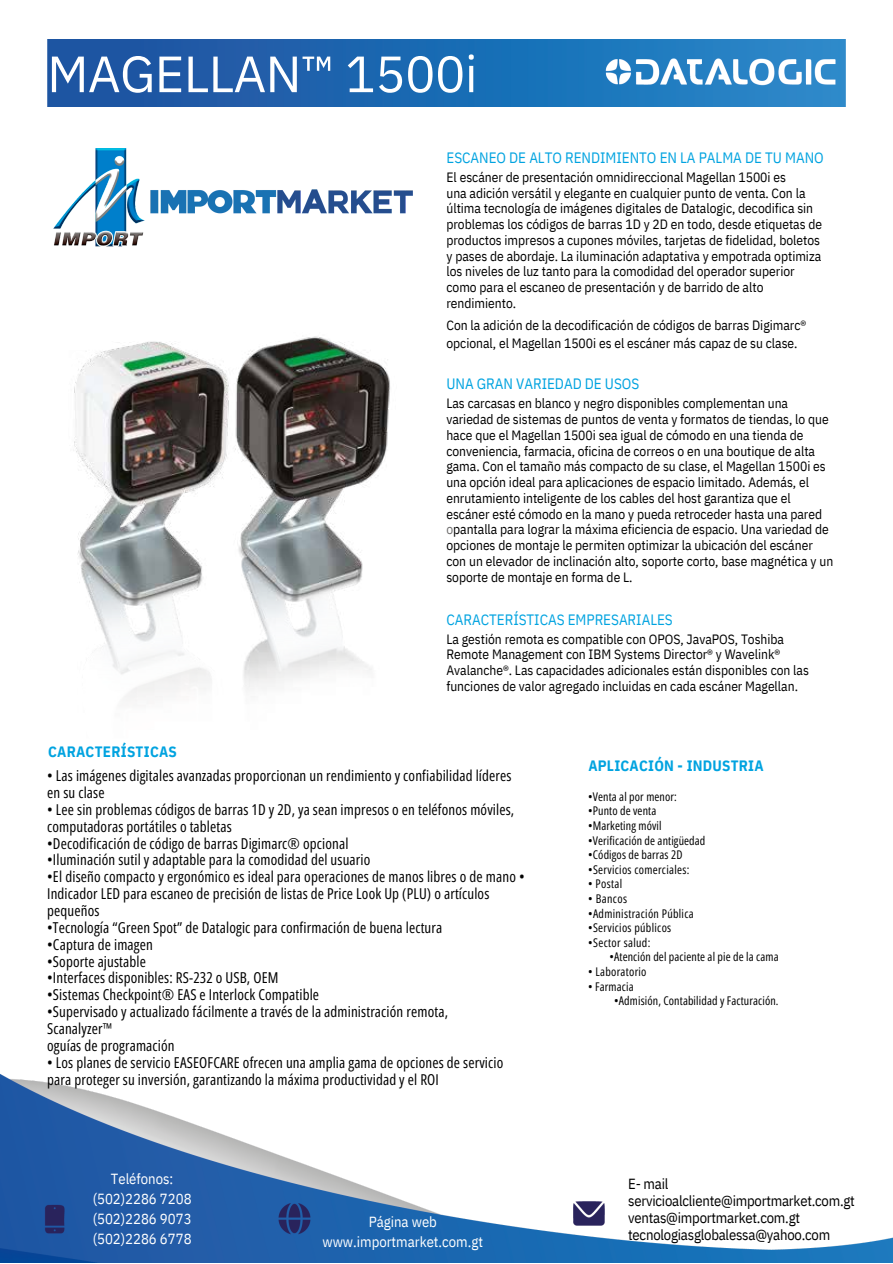
<style>
.page{position:relative;width:893px;height:1264px;background:#fff}
.page>*{position:absolute;margin:0;border:0;box-sizing:border-box;transform-origin:0 0}
.t1{font:51px "IBM Plex Sans";letter-spacing:-.015em;color:#fff}
.t2{font:15px/16.8px "Open Sans Condensed";letter-spacing:.01em;color:#000}
.t3{font:15px "IBM Plex Sans Cond";color:#00a3e0}
.t4{font:700 15px "IBM Plex Sans Cond";letter-spacing:.015em;color:#00a3e0}
.t5{font:14.7px "IBM Plex Sans Cond";letter-spacing:-.015em;color:#000}
.t6{font:14.7px "IBM Plex Sans Cond";color:#fff}
.t7{font:13.5px/15.8px "IBM Plex Sans Cond";color:#000}
.t8{font:12px "Open Sans Condensed";letter-spacing:.01em;color:#000}
.t9{font:12px "Open Sans Condensed";letter-spacing:.03em;color:#000}
.s1{color:#706f6f}
</style>
<div class="page">
<img style="left:74px;top:336px;width:316px;height:365px">
<img style="left:47px;top:39px;width:798px;height:68px">
<img style="left:0;top:1074px;width:892px;height:188px">
<img style="left:53px;top:149px;width:359px;height:98px">
<p class="t1" style="left:47px;top:40px;width:432px">MAGELLAN™ 1500i</p>
<p class="t3" style="left:446px;top:148px;width:379px">ESCANEO DE ALTO RENDIMIENTO EN LA PALMA DE TU MANO</p>
<p class="t7" style="left:446px;top:169px;width:341px">El escáner de presentación omnidireccional Magellan 1500i es</p>
<p class="t7" style="left:446px;top:185px;width:377px">una adición versátil y elegante en cualquier punto de venta. Con la última tecnología de imágenes digitales de Datalogic, decodifica sin problemas los códigos de barras 1D y 2D en todo, desde etiquetas de productos impresos a cupones móviles, tarjetas de fidelidad, boletos y pases de abordaje. La iluminación adaptativa y empotrada optimiza los niveles de luz tanto para la comodidad del operador superior como para el escaneo de presentación y de barrido de alto rendimiento.</p>
<p class="t7" style="left:446px;top:317px;width:361px">Con la adición de la decodificación de códigos de barras Digimarc®</p>
<p class="t7" style="left:446px;top:335px;width:352px">opcional, el Magellan 1500i es el escáner más capaz de su clase.</p>
<p class="t3" style="left:446px;top:374px;width:194px">UNA GRAN VARIEDAD DE USOS</p>
<p class="t7" style="left:446px;top:395px;width:384px">Las carcasas en blanco y negro disponibles complementan una variedad de sistemas de puntos de venta y formatos de tiendas, lo que hace que el Magellan 1500i sea igual de cómodo en una tienda de conveniencia, farmacia, oficina de correos o en una boutique de alta gama. Con el tamaño más compacto de su clase, el Magellan 1500i es una opción ideal para aplicaciones de espacio limitado. Además, el enrutamiento inteligente de los cables del host garantiza que el escáner esté cómodo en la mano y pueda retroceder hasta una pared <span class="s1">o</span>pantalla para lograr la máxima eficiencia de espacio. Una variedad de opciones de montaje le permiten optimizar la ubicación del escáner</p>
<p class="t7" style="left:446px;top:553px;width:388px">con un elevador de inclinación alto, soporte corto, base magnética y un soporte de montaje en forma de L.</p>
<p class="t3" style="left:446px;top:609px;width:228px">CARACTERÍSTICAS EMPRESARIALES</p>
<p class="t7" style="left:446px;top:630px;width:364px">La gestión remota es compatible con OPOS, JavaPOS, Toshiba Remote Management con IBM Systems Director® y Wavelink® Avalanche®. Las capacidades adicionales están disponibles con las funciones de valor agregado incluidas en cada escáner Magellan.</p>
<p class="t4" style="left:48px;top:741px;width:130px">CARACTERÍSTICAS</p>
<p class="t2" style="left:47px;top:766px;width:466px">• Las imágenes digitales avanzadas proporcionan un rendimiento y confiabilidad líderes</p>
<p class="t2" style="left:47px;top:783px;width:59px">en su clase</p>
<p class="t2" style="left:47px;top:800px;width:468px">• Lee sin problemas códigos de barras 1D y 2D, ya sean impresos o en teléfonos móviles,</p>
<p class="t2" style="left:47px;top:817px;width:186px">computadoras portátiles o tabletas</p>
<p class="t2" style="left:47px;top:834px;width:303px">•Decodificación de código de barras Digimarc® opcional</p>
<p class="t2" style="left:47px;top:851px;width:325px">•Iluminación sutil y adaptable para la comodidad del usuario</p>
<p class="t2" style="left:47px;top:868px;width:479px">•El diseño compacto y ergonómico es ideal para operaciones de manos libres o de mano •<br>Indicador LED para escaneo de precisión de listas de Price Look Up (PLU) o artículos</p>
<p class="t2" style="left:47px;top:901px;width:54px">pequeños</p>
<p class="t2" style="left:47px;top:918px;width:396px">•Tecnología “Green Spot” de Datalogic para confirmación de buena lectura</p>
<p class="t2" style="left:47px;top:935px;width:107px">•Captura de imagen</p>
<p class="t2" style="left:47px;top:952px;width:100px">•Soporte ajustable</p>
<p class="t2" style="left:47px;top:969px;width:233px">•Interfaces disponibles: RS-232 o USB, OEM</p>
<p class="t2" style="left:47px;top:986px;width:273px">•Sistemas Checkpoint® EAS e Interlock Compatible</p>
<p class="t2" style="left:47px;top:1002px;width:402px">•Supervisado y actualizado fácilmente a través de la administración remota,</p>
<p class="t2" style="left:47px;top:1019px;width:66px">Scanalyzer™</p>
<p class="t2" style="left:47px;top:1036px;width:129px">oguías de programación</p>
<p class="t2" style="left:47px;top:1053px;width:457px">• Los planes de servicio EASEOFCARE ofrecen una amplia gama de opciones de servicio</p>
<p class="t2" style="left:47px;top:1070px;width:393px">para proteger su inversión, garantizando la máxima productividad y el ROI</p>
<p class="t6" style="left:111px;top:1168px;width:64px">Teléfonos:</p>
<p class="t6" style="left:93px;top:1188px;width:100px">(502)2286 7208</p>
<p class="t6" style="left:93px;top:1208px;width:100px">(502)2286 9073</p>
<p class="t6" style="left:93px;top:1229px;width:100px">(502)2286 6778</p>
<p class="t6" style="left:368px;top:1211px;width:70px">Página web</p>
<p class="t6" style="left:322px;top:1231px;width:162px">www.importmarket.com.gt</p>
<p class="t4" style="left:588px;top:755px;width:177px">APLICACIÓN - INDUSTRIA</p>
<p class="t8" style="left:588px;top:787px;width:90px">•Venta al por menor:</p>
<p class="t8" style="left:588px;top:802px;width:70px">•Punto de venta</p>
<p class="t8" style="left:588px;top:817px;width:75px">•Marketing móvil</p>
<p class="t8" style="left:588px;top:831px;width:119px">•Verificación de antigüedad</p>
<p class="t8" style="left:588px;top:846px;width:96px">•Códigos de barras 2D</p>
<p class="t8" style="left:588px;top:861px;width:103px">•Servicios comerciales:</p>
<p class="t8" style="left:588px;top:875px;width:35px">• Postal</p>
<p class="t8" style="left:588px;top:890px;width:40px">• Bancos</p>
<p class="t8" style="left:588px;top:904px;width:107px">•Administración Pública</p>
<p class="t8" style="left:588px;top:919px;width:85px">•Servicios públicos</p>
<p class="t9" style="left:588px;top:934px;width:64px">•Sector salud:</p>
<p class="t8" style="left:609px;top:948px;width:171px">•Atención del paciente al pie de la cama</p>
<p class="t8" style="left:588px;top:963px;width:60px">• Laboratorio</p>
<p class="t8" style="left:588px;top:977px;width:47px">• Farmacia</p>
<p class="t8" style="left:614px;top:992px;width:166px">•Admisión, Contabilidad y Facturación.</p>
<p class="t5" style="left:628px;top:1173px;width:42px">E- mail</p>
<p class="t5" style="left:628px;top:1190px;width:228px">servicioalcliente@importmarket.com.gt</p>
<p class="t5" style="left:628px;top:1207px;width:173px">ventas@importmarket.com.gt</p>
<p class="t5" style="left:628px;top:1224px;width:203px">tecnologiasglobalessa@yahoo.com</p>
</div>
